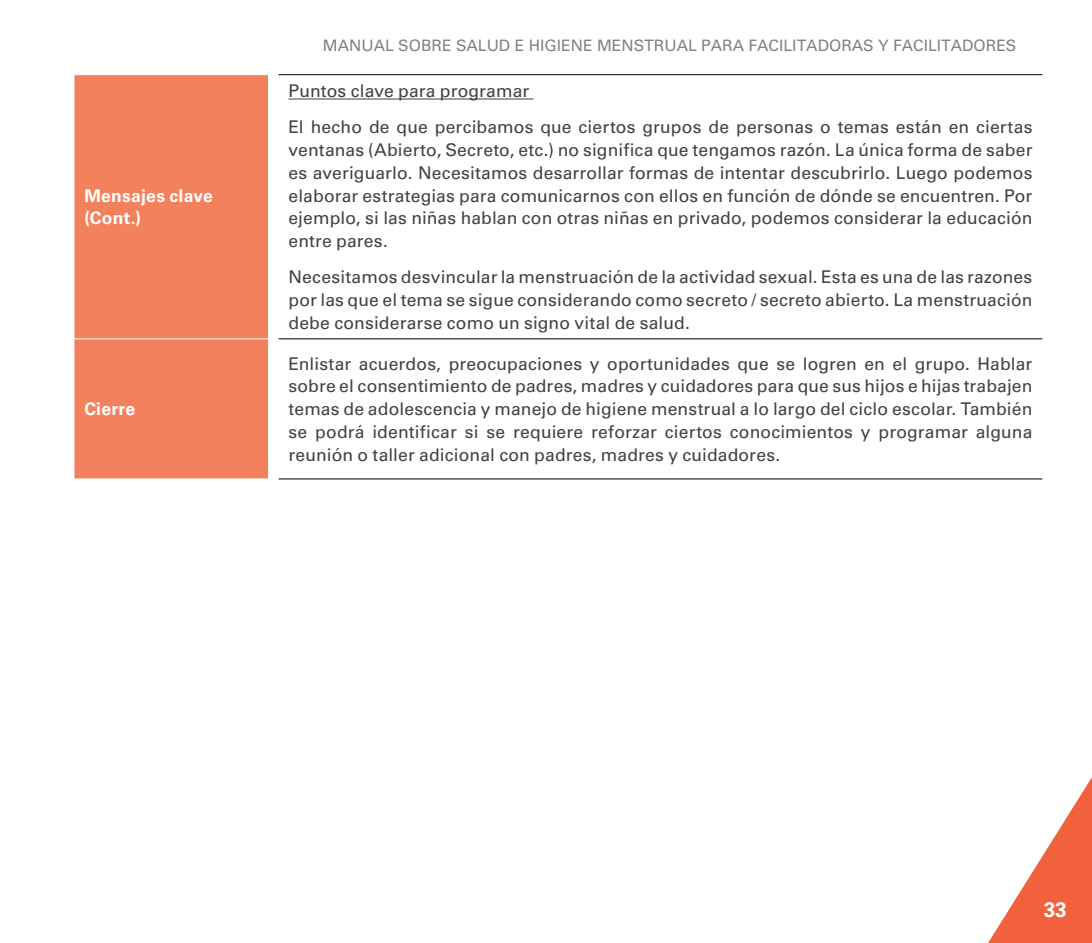
<style>
.page{position:relative;width:1092px;height:943px;background:#fff}
.page>*{position:absolute;margin:0;border:0;box-sizing:border-box;transform-origin:0 0}
.t1{font:700 21px "Univers LT Std";color:#fff}
.t2{font:17.5px/22.8px "Univers LT Std";letter-spacing:.01em;color:#414042;text-align:justify}
.t3{font:700 17.5px/22.8px "Univers LT Std";letter-spacing:.015em;color:#fff}
.t4{font:15.75px "Univers LT Std";color:#808285}
</style>
<div class="page">
<svg style="left:988px;top:779px;width:103px;height:164px"></svg>
<div style="left:74px;top:75px;width:194px;height:403px;background:#f4815d"></div>
<hr style="left:74px;top:338px;width:194px;height:1px;background:#fff">
<hr style="left:278px;top:74px;width:764px;height:1px;background:#000">
<hr style="left:278px;top:338px;width:764px;height:1px;background:#000">
<hr style="left:278px;top:478px;width:764px;height:1px;background:#000">
<hr style="left:288px;top:99px;width:245px;height:1px;background:#414042">
<p class="t3" style="left:84px;top:184px;width:130px">Mensajes clave (Cont.)</p>
<p class="t3" style="left:84px;top:398px;width:52px">Cierre</p>
<p class="t4" style="left:323px;top:36px;width:695px">MANUAL SOBRE SALUD E HIGIENE MENSTRUAL PARA FACILITADORAS Y FACILITADORES</p>
<p class="t2" style="left:288px;top:73px;width:745px;line-height:36.1px">Puntos clave para programar<br>El hecho de que percibamos que ciertos grupos de personas o temas están en ciertas</p>
<p class="t2" style="left:288px;top:139px;width:745px">ventanas (Abierto, Secreto, etc.) no significa que tengamos razón. La única forma de saber es averiguarlo. Necesitamos desarrollar formas de intentar descubrirlo. Luego podemos elaborar estrategias para comunicarnos con ellos en función de dónde se encuentren. Por ejemplo, si las niñas hablan con otras niñas en privado, podemos considerar la educación entre pares.</p>
<p class="t2" style="left:288px;top:266px;width:745px">Necesitamos desvincular la menstruación de la actividad sexual. Esta es una de las razones por las que el tema se sigue considerando como secreto / secreto abierto. La menstruación debe considerarse como un signo vital de salud.</p>
<p class="t2" style="left:288px;top:352px;width:745px">Enlistar acuerdos, preocupaciones y oportunidades que se logren en el grupo. Hablar sobre el consentimiento de padres, madres y cuidadores para que sus hijos e hijas trabajen temas de adolescencia y manejo de higiene menstrual a lo largo del ciclo escolar. También se podrá identificar si se requiere reforzar ciertos conocimientos y programar alguna reunión o taller adicional con padres, madres y cuidadores.</p>
<p class="t1" style="left:1043px;top:896px;width:25px">33</p>
</div>
